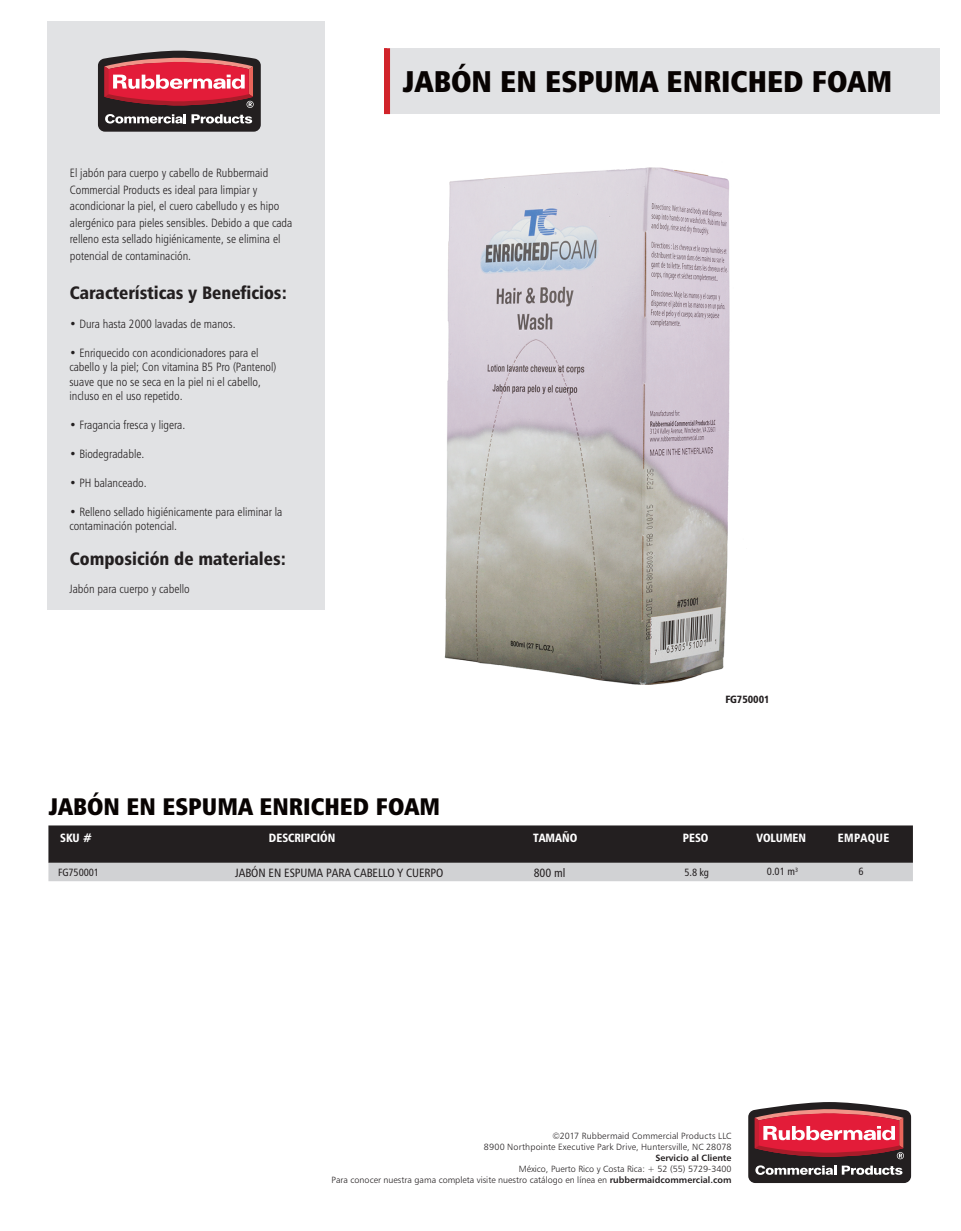
<style>
.page{position:relative;width:961px;height:1231px;background:#fff}
.page>*{position:absolute;margin:0;border:0;box-sizing:border-box;transform-origin:0 0}
.t1{font:30px "Humanist 777 BT Extra Black Cond B";color:#080302}
.t2{font:24px "Humanist 777 BT Extra Black Cond B";color:#080302}
.t3{font:18px "Humanist 777 BT Black Condensed B";color:#231f20}
.t4{font:12px/16.5px "Humanist 777 BT Light Condensed B";color:#231f20}
.t5{font:12px "Humanist 777 BT Roman Condensed B";letter-spacing:-.005em;color:#231f20}
.t6{font:12px "Humanist 777 BT Black Condensed B";color:#fff;scale:.95 1}
.t7{font:12px "Humanist 777 BT Black Condensed B";letter-spacing:.03em;color:#fff;scale:.95 1}
.t8{font:10.5px "Humanist 777 BT Roman Condensed B";letter-spacing:-.01em;color:#231f20}
.t9{font:10.5px "Humanist 777 BT Black Condensed B";letter-spacing:-.01em;color:#231f20}
.t10{font:9px/10.8px "Humanist 777 BT Light B";color:#231f20;text-align:right}
.t11{font:9px "Humanist 777 BT Bold B";color:#231f20}
.s1{font-family:"Humanist 777 BT Bold B"}
</style>
<div class="page">
<div style="left:48px;top:21px;width:277px;height:589px;background:#e1e2e4"></div>
<div style="left:387px;top:48px;width:552px;height:66px;background:#e1e2e4"></div>
<div style="left:384px;top:48px;width:6px;height:66px;background:#d1232a"></div>
<svg style="left:48px;top:825px;width:864px;height:56px;background:#5e5c5d"></svg>
<img style="left:444px;top:167px;width:286px;height:518px">
<svg style="left:98px;top:51px;width:163px;height:81px;background:#914750"></svg>
<svg style="left:748px;top:1102px;width:163px;height:81px;background:#924952"></svg>
<p class="t4" style="left:70px;top:165px;width:224px">El jabón para cuerpo y cabello de Rubbermaid Commercial Products es ideal para limpiar y acondicionar la piel, el cuero cabelludo y es hipo alergénico para pieles sensibles. Debido a que cada relleno esta sellado higiénicamente, se elimina el potencial de contaminación.</p>
<h3 class="t3" style="left:70px;top:281px;width:219px">Características y Beneficios:</h3>
<p class="t4" style="left:69px;top:316px;width:168px">• Dura hasta 2000 lavadas de manos.</p>
<p class="t4" style="left:69px;top:345px;width:208px;line-height:14.4px">• Enriquecido con acondicionadores para el cabello y la piel; Con vitamina B5 Pro (Pantenol) suave que no se seca en la piel ni el cabello, incluso en el uso repetido.</p>
<p class="t4" style="left:69px;top:416px;width:117px">• Fragancia fresca y ligera.</p>
<p class="t4" style="left:69px;top:445px;width:76px">• Biodegradable.</p>
<p class="t4" style="left:69px;top:474px;width:79px">• PH balanceado.</p>
<p class="t4" style="left:69px;top:504px;width:214px;line-height:14.4px">• Relleno sellado higiénicamente para eliminar la contaminación potencial.</p>
<h3 class="t3" style="left:70px;top:547px;width:218px">Composición de materiales:</h3>
<p class="t4" style="left:69px;top:580px;width:122px">Jabón para cuerpo y cabello</p>
<h1 class="t1" style="left:402px;top:62px;width:491px">JABÓN EN ESPUMA ENRICHED FOAM</h1>
<p class="t9" style="left:725px;top:692px;width:46px">FG750001</p>
<h2 class="t2" style="left:48px;top:791px;width:393px">JABÓN EN ESPUMA ENRICHED FOAM</h2>
<p class="t6" style="left:60px;top:830px;width:35px">SKU #</p>
<p class="t6" style="left:269px;top:830px;width:71px">DESCRIPCIÓN</p>
<p class="t8" style="left:58px;top:866px;width:42px">FG750001</p>
<p class="t5" style="left:235px;top:865px;width:210px">JABÓN EN ESPUMA PARA CABELLO Y CUERPO</p>
<p class="t6" style="left:533px;top:830px;width:48px">TAMAÑO</p>
<p class="t5" style="left:534px;top:865px;width:33px">800 ml</p>
<p class="t6" style="left:683px;top:830px;width:28px">PESO</p>
<p class="t8" style="left:684px;top:866px;width:26px">5.8 kg</p>
<p class="t8" style="left:858px;top:865px;width:7px">6</p>
<p class="t6" style="left:756px;top:830px;width:54px">VOLUMEN</p>
<p class="t7" style="left:837px;top:830px;width:56px">EMPAQUE</p>
<p class="t8" style="left:766px;top:865px;width:33px">0.01 m<sup>3</sup></p>
<p class="t10" style="left:484px;top:1130px;width:249px">©2017 Rubbermaid Commercial Products LLC<br>8900 Northpointe Executive Park Drive, Huntersville, NC 28078</p>
<p class="t11" style="left:655px;top:1152px;width:78px">Servicio al Cliente</p>
<p class="t10" style="left:331px;top:1163px;width:401px">México, Puerto Rico y Costa Rica: + 52 (55) 5729-3400<br>Para conocer nuestra gama completa visite nuestro catálogo en línea en <span class="s1">rubbermaidcommercial.com</span></p>
</div>
